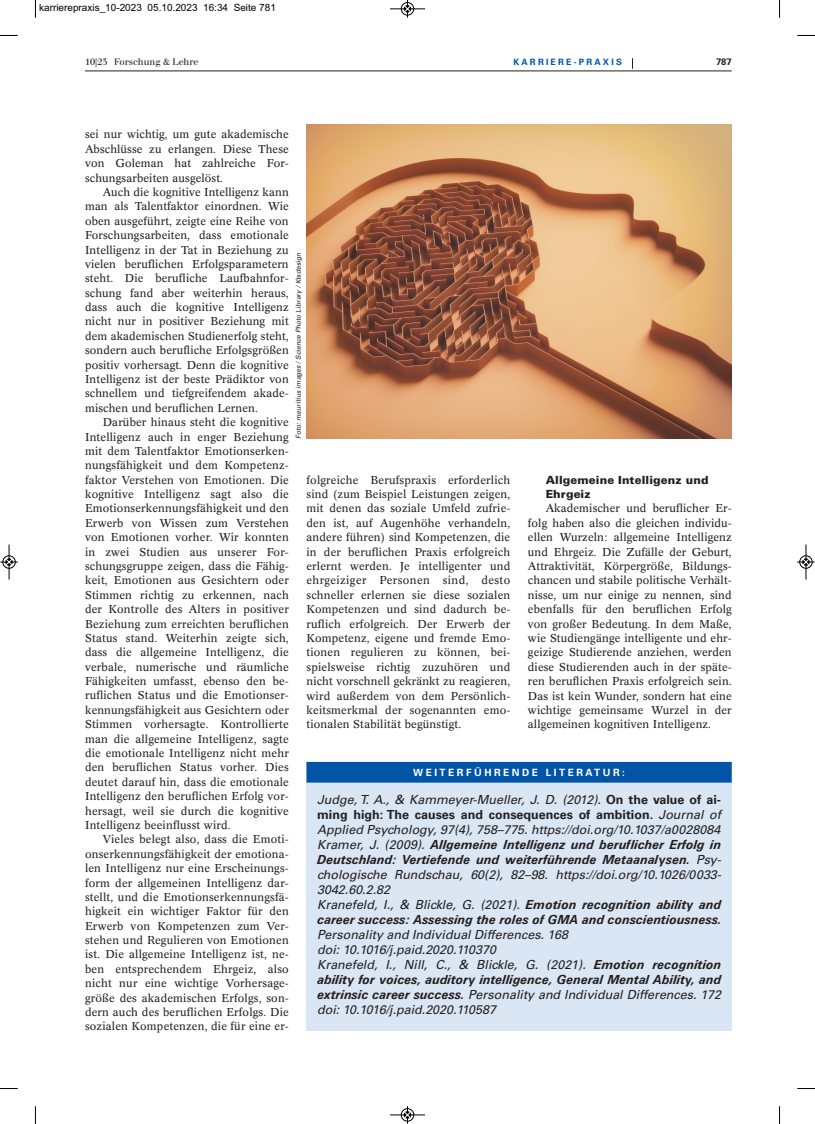
<style>
.page{position:relative;width:815px;height:1124px;background:#fff}
.page>*{position:absolute;margin:0;border:0;box-sizing:border-box;transform-origin:0 0}
.t1{font:italic 12.5px/15px "Univers LT";color:#231f20}
.t2{font:11.25px/14.4px "Concorde BE";letter-spacing:.01em;color:#231f20;text-align:justify}
.t3{font:900 11.25px/14.4px "Univers LT";letter-spacing:.01em;color:#231f20}
.t4{font:10px "Arial";color:#000}
.t5{font:700 10px "Univers LT";letter-spacing:.25em;color:#fff}
.t6{font:9.38px "Walbaum";color:#231f20}
.t7{font:700 9.38px "Univers LT";color:#231f20}
.t8{font:700 8.75px "Univers LT";letter-spacing:.25em;color:#0154a6}
.t9{font:italic 6.75px "Univers LT";color:#231f20}
.s1{font-weight:700;font-style:normal}
.s2{font-weight:700}
</style>
<div class="page">
<hr style="left:85px;top:71px;width:647px;height:1px;background:#231f20">
<div style="left:306px;top:761px;width:426px;height:269px;background:#dae6f4"></div>
<div style="left:306px;top:761px;width:426px;height:21px;background:#0154a6"></div>
<img style="left:306px;top:124px;width:426px;height:315px">
<svg style="left:35px;top:0;width:1px;height:18px"></svg>
<svg style="left:0;top:35px;width:18px;height:1px"></svg>
<svg style="left:779px;top:0;width:1px;height:18px"></svg>
<svg style="left:797px;top:35px;width:18px;height:1px"></svg>
<svg style="left:35px;top:1106px;width:1px;height:17px"></svg>
<svg style="left:0;top:1088px;width:18px;height:1px"></svg>
<svg style="left:779px;top:1106px;width:1px;height:17px"></svg>
<svg style="left:797px;top:1088px;width:18px;height:1px"></svg>
<div style="left:401px;top:2px;width:13px;height:14px;border:1px solid #fff;border-radius:50%"></div>
<hr style="left:390px;top:9px;width:35px;height:1px;background:#000">
<div style="left:401px;top:2px;width:13px;height:13px;border:1px solid #000;border-radius:50%"></div>
<svg style="left:404px;top:0;width:7px;height:18px"></svg>
<hr style="left:390px;top:1114px;width:35px;height:1px;background:#000">
<div style="left:401px;top:1108px;width:13px;height:13px;border:1px solid #000;border-radius:50%"></div>
<svg style="left:404px;top:1106px;width:7px;height:17px"></svg>
<div style="left:2px;top:555px;width:14px;height:13px;border:1px solid #fff;border-radius:50%"></div>
<hr style="left:9px;top:544px;width:1px;height:35px;background:#000">
<div style="left:3px;top:555px;width:12px;height:13px;border:1px solid #000;border-radius:50%"></div>
<svg style="left:0;top:558px;width:18px;height:7px"></svg>
<div style="left:799px;top:555px;width:14px;height:13px;border:1px solid #fff;border-radius:50%"></div>
<hr style="left:806px;top:544px;width:1px;height:35px;background:#000">
<div style="left:800px;top:555px;width:12px;height:13px;border:1px solid #000;border-radius:50%"></div>
<svg style="left:797px;top:558px;width:18px;height:7px"></svg>
<p class="t4" style="left:39px;top:2px;width:238px">karrierepraxis_10-2023 05.10.2023 16:34 Seite 781</p>
<p class="t6" style="left:85px;top:59px;width:115px">10|23 Forschung &amp; Lehre</p>
<p class="t8" style="left:513px;top:59px;width:110px">KARRIERE-PRAXIS</p>
<p class="t7" style="left:716px;top:58px;width:17px">787</p>
<p class="t2" style="left:85px;top:128px;width:205px">sei nur wichtig, um gute akademische Abschlüsse zu erlangen. Diese These von Goleman hat zahlreiche For&shy;schungsarbeiten ausgelöst.</p>
<p class="t2" style="left:85px;top:186px;width:205px;text-indent:18px">Auch die kognitive Intelligenz kann man als Talentfaktor einordnen. Wie oben ausgeführt, zeigte eine Reihe von Forschungsarbeiten, dass emotionale Intelligenz in der Tat in Beziehung zu vielen beruflichen Erfolgsparametern steht. Die berufliche Laufbahnfor&shy;schung fand aber weiterhin heraus, dass auch die kognitive Intelligenz nicht nur in positiver Beziehung mit dem akademischen Studienerfolg steht, sondern auch berufliche Erfolgsgrößen positiv vorhersagt. Denn die kognitive Intelligenz ist der beste Prädiktor von schnellem und tiefgreifendem akade&shy;mischen und beruflichen Lernen.</p>
<p class="t2" style="left:85px;top:416px;width:205px;text-indent:18px">Darüber hinaus steht die kognitive Intelligenz auch in enger Beziehung mit dem Talentfaktor Emotionserken&shy;nungsfähigkeit und dem Kompetenz&shy;faktor Verstehen von Emotionen. Die kognitive Intelligenz sagt also die Emotionserkennungsfähigkeit und den Erwerb von Wissen zum Verstehen von Emotionen vorher. Wir konnten in zwei Studien aus unserer For&shy;schungsgruppe zeigen, dass die Fähig&shy;keit, Emotionen aus Gesichtern oder Stimmen richtig zu erkennen, nach der Kontrolle des Alters in positiver Beziehung zum erreichten beruflichen Status stand. Weiterhin zeigte sich, dass die allgemeine Intelligenz, die verbale, numerische und räumliche Fähigkeiten umfasst, ebenso den be&shy;ruflichen Status und die Emotionser&shy;kennungsfähigkeit aus Gesichtern oder Stimmen vorhersagte. Kontrollierte man die allgemeine Intelligenz, sagte die emotionale Intelligenz nicht mehr den beruflichen Status vorher. Dies deutet darauf hin, dass die emotionale Intelligenz den beruflichen Erfolg vor&shy;hersagt, weil sie durch die kognitive Intelligenz beeinflusst wird.</p>
<p class="t2" style="left:85px;top:832px;width:205px;text-indent:18px">Vieles belegt also, dass die Emoti&shy;onserkennungsfähigkeit der emotiona&shy;len Intelligenz nur eine Erscheinungs&shy;form der allgemeinen Intelligenz dar&shy;stellt, und die Emotionserkennungsfä&shy;higkeit ein wichtiger Faktor für den Erwerb von Kompetenzen zum Ver&shy;stehen und Regulieren von Emotionen ist. Die allgemeine Intelligenz ist, ne&shy;ben entsprechendem Ehrgeiz, also nicht nur eine wichtige Vorhersage&shy;größe des akademischen Erfolgs, son&shy;dern auch des beruflichen Erfolgs. Die sozialen Kompetenzen, die für eine er-</p>
<p class="t9" style="left:296px;top:439px;width:187px;rotate:-90deg">Foto: mauritius images / Science Photo Library / Ktsdesign</p>
<p class="t2" style="left:307px;top:473px;width:205px">folgreiche Berufspraxis erforderlich sind (zum Beispiel Leistungen zeigen, mit denen das soziale Umfeld zufrie&shy;den ist, auf Augenhöhe verhandeln, andere führen) sind Kompetenzen, die in der beruflichen Praxis erfolgreich erlernt werden. Je intelligenter und ehrgeiziger Personen sind, desto schneller erlernen sie diese sozialen Kompetenzen und sind dadurch be&shy;ruflich erfolgreich. Der Erwerb der Kompetenz, eigene und fremde Emo&shy;tionen regulieren zu können, bei&shy;spielsweise richtig zuzuhören und nicht vorschnell gekränkt zu reagieren, wird außerdem von dem Persönlich&shy;keitsmerkmal der sogenannten emo&shy;tionalen Stabilität begünstigt.</p>
<p class="t3" style="left:546px;top:473px;width:164px">Allgemeine Intelligenz und<br>Ehrgeiz</p>
<p class="t2" style="left:528px;top:502px;width:205px;text-indent:18px">Akademischer und beruflicher Er&shy;folg haben also die gleichen individu&shy;ellen Wurzeln: allgemeine Intelligenz und Ehrgeiz. Die Zufälle der Geburt, Attraktivität, Körpergröße, Bildungs&shy;chancen und stabile politische Verhält&shy;nisse, um nur einige zu nennen, sind ebenfalls für den beruflichen Erfolg von großer Bedeutung. In dem Maße, wie Studiengänge intelligente und ehr&shy;geizige Studierende anziehen, werden diese Studierenden auch in der späte&shy;ren beruflichen Praxis erfolgreich sein.<br>Das ist kein Wunder, sondern hat eine wichtige gemeinsame Wurzel in der allgemeinen kognitiven Intelligenz.</p>
<p class="t5" style="left:413px;top:769px;width:213px">WEITERFÜHRENDE LITERATUR:</p>
<p class="t1" style="left:317px;top:792px;width:406px">Judge, T. A., &amp; Kammeyer-Mueller, J. D. (2012). <span class="s1">On the value of ai&shy;ming high: The causes and consequences of ambition.</span> Journal of Applied Psychology, 97(4), 758–775. https://doi.org/10.1037/a0028084<br>Kramer, J. (2009). <span class="s2">Allgemeine Intelligenz und beruflicher Erfolg in Deutschland: Vertiefende und weiterführende Metaanalysen.</span> Psy&shy;chologische Rundschau, 60(2), 82–98. https://doi.org/10.1026/0033- 3042.60.2.82<br>Kranefeld, I., &amp; Blickle, G. (2021). <span class="s2">Emotion recognition ability and career success: Assessing the roles of GMA and conscientiousness.</span></p>
<p class="t1" style="left:317px;top:927px;width:405px">Personality and Individual Differences. 168<br>doi: 10.1016/j.paid.2020.110370<br>Kranefeld, I., Nill, C., &amp; Blickle, G. (2021). <span class="s2">Emotion recognition ability for voices, auditory intelligence, General Mental Ability, and extrinsic career success.</span> Personality and Individual Differences. 172 doi: 10.1016/j.paid.2020.110587</p>
</div>
